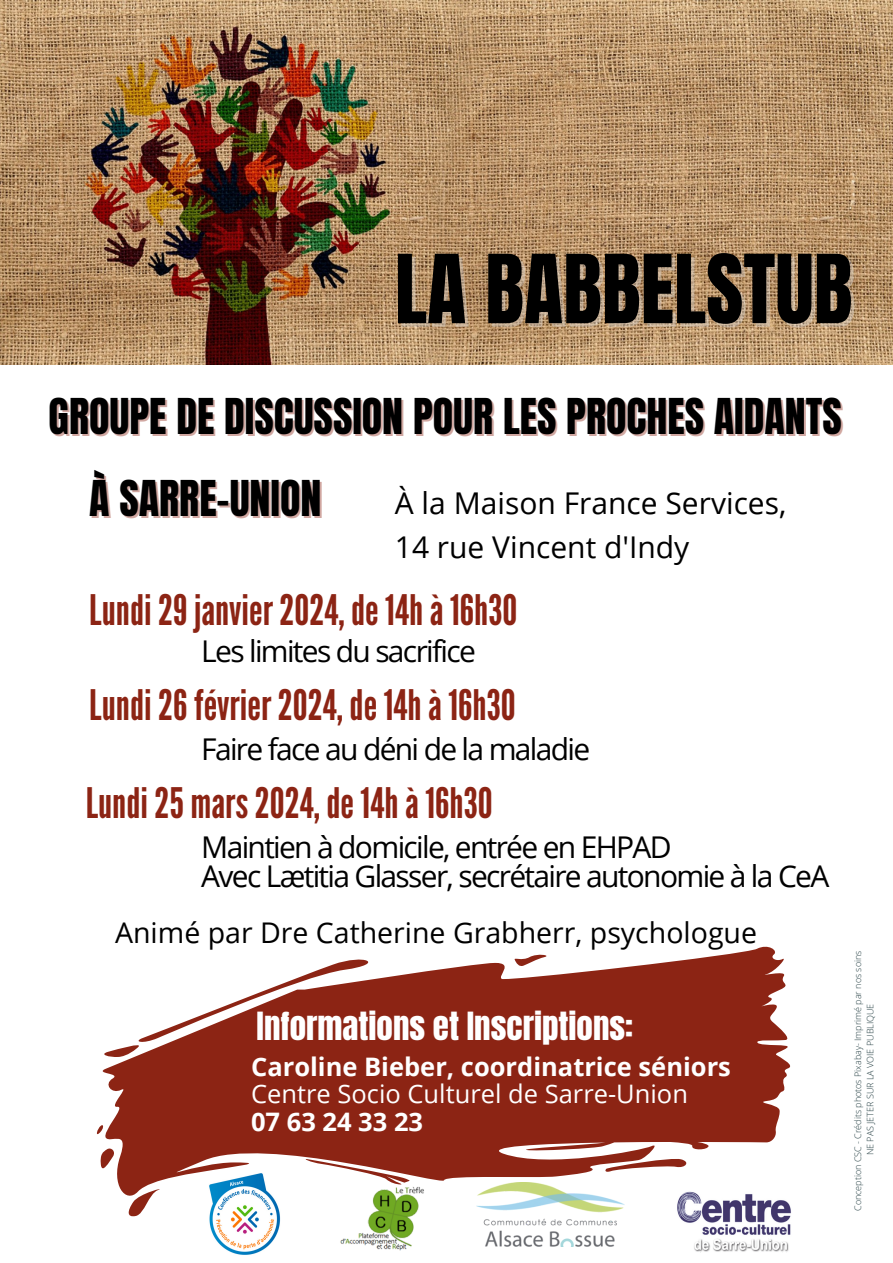
<style>
.page{position:relative;width:893px;height:1263px;background:#fff}
.page>*{position:absolute;margin:0;border:0;box-sizing:border-box;transform-origin:0 0}
.t1{font:80.85px "Anton";color:#000}
.t2{font:42px "League Gothic";color:#8c2414}
.t3{font:42px "Anton";color:#000}
.t4{font:33px "Anton";color:#fff}
.t5{font:30px "Open Sans";letter-spacing:-.055em;color:#000}
.t6{font:30px "Open Sans";color:#000}
.t7{font:28.5px "Open Sans";color:#000}
.t8{font:700 25.5px "Open Sans";color:#fff}
.t9{font:25.5px "Open Sans";color:#fff}
.t10{font:300 9px "Open Sans";color:#274145}
</style>
<div class="page">
<img style="left:0;top:0;width:893px;height:364px">
<img style="left:209px;top:1205px;width:72px;height:50px">
<img style="left:340px;top:1205px;width:79px;height:46px">
<img style="left:677px;top:1205px;width:114px;height:48px">
<svg style="left:102px;top:946px;width:689px;height:259px;fill:#8c2414"></svg>
<svg style="left:102px;top:953px;width:285px;height:104px"></svg>
<svg style="left:127px;top:1186px;width:40px;height:31px"></svg>
<svg style="left:100px;top:1147px;width:16px;height:28px"></svg>
<svg style="left:96px;top:1123px;width:8px;height:14px"></svg>
<svg style="left:513px;top:953px;width:39px;height:14px"></svg>
<svg style="left:604px;top:1157px;width:87px;height:16px"></svg>
<svg style="left:302px;top:1158px;width:110px;height:27px"></svg>
<img style="left:477px;top:1183px;width:148px;height:64px">
<p class="t1" style="left:395px;top:231px;width:459px">LA BABBELSTUB</p>
<p class="t3" style="left:49px;top:386px;width:794px">GROUPE DE DISCUSSION POUR LES PROCHES AIDANTS</p>
<p class="t3" style="left:89px;top:468px;width:234px">À SARRE-UNION</p>
<p class="t6" style="left:395px;top:482px;width:393px">À la Maison France Services,</p>
<p class="t6" style="left:395px;top:526px;width:296px">14 rue Vincent d'Indy</p>
<p class="t2" style="left:89px;top:586px;width:429px">Lundi29janvier2024,de14hà16h30</p>
<p class="t5" style="left:201px;top:630px;width:276px">Les limites du sacrifice</p>
<p class="t2" style="left:89px;top:681px;width:428px">Lundi26février2024,de14hà16h30</p>
<p class="t5" style="left:201px;top:728px;width:390px">Faire face au déni de la maladie</p>
<p class="t2" style="left:86px;top:778px;width:408px">Lundi25 mars2024,de14hà16h30</p>
<p class="t5" style="left:201px;top:826px;width:472px">Maintien à domicile, entrée en EHPAD</p>
<p class="t5" style="left:201px;top:855px;width:629px">Avec Lætitia Glasser, secrétaire autonomie à la CeA</p>
<p class="t7" style="left:115px;top:913px;width:643px">Animé par Dre Catherine Grabherr, psychologue</p>
<p class="t4" style="left:257px;top:1003px;width:378px">Informations et Inscriptions:</p>
<p class="t8" style="left:251px;top:1049px;width:481px">Caroline Bieber, coordinatrice séniors</p>
<p class="t9" style="left:251px;top:1076px;width:438px">Centre Socio Culturel de Sarre-Union</p>
<p class="t8" style="left:251px;top:1104px;width:174px">07 63 24 33 23</p>
<p class="t10" style="left:851px;top:1211px;width:262px;rotate:-90deg">Conception CSC - Crédits photos Pixabay- Imprimé par nos soins</p>
<p class="t10" style="left:864px;top:1155px;width:153px;rotate:-90deg">NE PAS JETER SUR LA VOIE PUBLIQUE</p>
</div>
